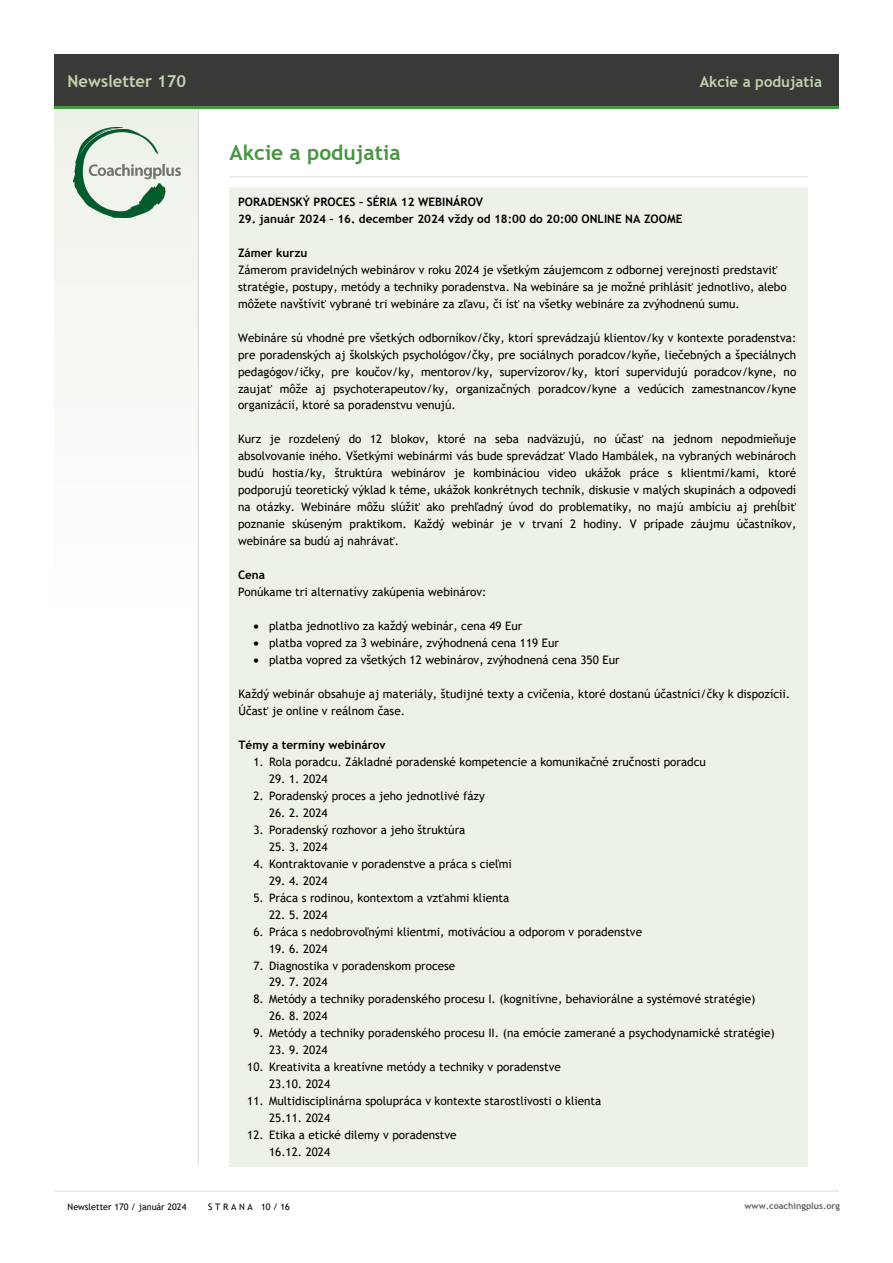
<style>
.page{position:relative;width:893px;height:1263px;background:#fff}
.page>*{position:absolute;margin:0;border:0;box-sizing:border-box;transform-origin:0 0}
.t1{font:700 21px "Trebuchet MS";color:#469642}
.t2{font:700 16.5px "Trebuchet MS";color:#c0d2b0}
.t3{font:700 15px "Trebuchet MS";color:#c0d2b0}
.t4{font:11.7px/17px "Trebuchet MS";color:#000}
.t5{font:700 11.7px "Trebuchet MS";color:#000}
.t6{font:9px "Trebuchet MS";color:#000}
.t7{font:700 9px "Trebuchet MS";color:#646363}
</style>
<div class="page">
<div style="left:54px;top:106px;width:145px;height:525px;background:#f7f9f6"></div>
<hr style="left:54px;top:1191px;width:785px;height:1px;background:#dadada">
<hr style="left:198px;top:108px;width:1px;height:1057px;background:#dadada">
<div style="left:54px;top:54px;width:785px;height:53px;background:#393938"></div>
<hr style="left:54px;top:106px;width:785px;height:3px;background:#469642">
<img style="left:74px;top:127px;width:106px;height:91px">
<hr style="left:229px;top:177px;width:579px;height:1px;background:#dadada">
<div style="left:229px;top:187px;width:579px;height:979px;background:#edf2e8"></div>
<h2 class="t2" style="left:68px;top:70px;width:120px">Newsletter 170</h2>
<p class="t6" style="left:68px;top:1201px;width:120px">Newsletter 170 / január 2024</p>
<h1 class="t1" style="left:229px;top:139px;width:173px">Akcie a podujatia</h1>
<p class="t3" style="left:700px;top:73px;width:124px">Akcie a podujatia</p>
<p class="t5" style="left:238px;top:194px;width:247px">PORADENSKÝ PROCES – SÉRIA 12 WEBINÁROV</p>
<p class="t5" style="left:238px;top:211px;width:446px">29. január 2024 – 16. december 2024 vždy od 18:00 do 20:00 ONLINE NA ZOOME</p>
<p class="t5" style="left:238px;top:245px;width:71px">Zámer kurzu</p>
<p class="t4" style="left:238px;top:261px;width:550px">Zámerom pravidelných webinárov v roku 2024 je všetkým záujemcom z odbornej verejnosti predstaviť stratégie, postupy, metódy a techniky poradenstva. Na webináre sa je možné prihlásiť jednotlivo, alebo môžete navštíviť vybrané tri webináre za zľavu, či ísť na všetky webináre za zvýhodnenú sumu.</p>
<p class="t4" style="left:238px;top:329px;width:560px;text-align:justify">Webináre sú vhodné pre všetkých odborníkov/čky, ktorí sprevádzajú klientov/ky v kontexte poradenstva: pre poradenských aj školských psychológov/čky, pre sociálnych poradcov/kyňe, liečebných a špeciálnych pedagógov/ičky, pre koučov/ky, mentorov/ky, supervízorov/ky, ktorí supervidujú poradcov/kyne, no zaujať môže aj psychoterapeutov/ky, organizačných poradcov/kyne a vedúcich zamestnancov/kyne organizácií, ktoré sa poradenstvu venujú.</p>
<p class="t4" style="left:238px;top:431px;width:560px;text-align:justify">Kurz je rozdelený do 12 blokov, ktoré na seba nadväzujú, no účasť na jednom nepodmieňuje absolvovanie iného. Všetkými webinármi vás bude sprevádzať Vlado Hambálek, na vybraných webinároch budú hostia/ky, štruktúra webinárov je kombináciou video ukážok práce s klientmi/kami, ktoré podporujú teoretický výklad k téme, ukážok konkrétnych techník, diskusie v malých skupinách a odpovedí na otázky. Webináre môžu slúžiť ako prehľadný úvod do problematiky, no majú ambíciu aj prehĺbiť poznanie skúseným praktikom. Každý webinár je v trvaní 2 hodiny. V prípade záujmu účastníkov, webináre sa budú aj nahrávať.</p>
<p class="t5" style="left:238px;top:568px;width:29px">Cena</p>
<p class="t4" style="left:238px;top:583px;width:250px">Ponúkame tri alternatívy zakúpenia webinárov:</p>
<p class="t4" style="left:253px;top:617px;width:271px">• platba jednotlivo za každý webinár, cena 49 Eur</p>
<p class="t4" style="left:253px;top:634px;width:307px">• platba vopred za 3 webináre, zvýhodnená cena 119 Eur</p>
<p class="t4" style="left:253px;top:651px;width:368px">• platba vopred za všetkých 12 webinárov, zvýhodnená cena 350 Eur</p>
<p class="t4" style="left:238px;top:685px;width:553px">Každý webinár obsahuje aj materiály, študijné texty a cvičenia, ktoré dostanú účastníci/čky k dispozícii.<br>Účasť je online v reálnom čase.</p>
<p class="t5" style="left:238px;top:737px;width:149px">Témy a termíny webinárov</p>
<p class="t4" style="left:253px;top:753px;width:454px">1. Rola poradcu. Základné poradenské kompetencie a komunikačné zručnosti poradcu</p>
<p class="t4" style="left:269px;top:770px;width:60px">29. 1. 2024</p>
<p class="t4" style="left:253px;top:787px;width:233px">2. Poradenský proces a jeho jednotlivé fázy</p>
<p class="t4" style="left:269px;top:804px;width:60px">26. 2. 2024</p>
<p class="t4" style="left:253px;top:821px;width:213px">3. Poradenský rozhovor a jeho štruktúra</p>
<p class="t4" style="left:269px;top:838px;width:60px">25. 3. 2024</p>
<p class="t4" style="left:253px;top:855px;width:260px">4. Kontraktovanie v poradenstve a práca s cieľmi</p>
<p class="t4" style="left:269px;top:872px;width:60px">29. 4. 2024</p>
<p class="t4" style="left:253px;top:889px;width:257px">5. Práca s rodinou, kontextom a vzťahmi klienta</p>
<p class="t4" style="left:269px;top:906px;width:60px">22. 5. 2024</p>
<p class="t4" style="left:253px;top:923px;width:390px">6. Práca s nedobrovoľnými klientmi, motiváciou a odporom v poradenstve</p>
<p class="t4" style="left:269px;top:940px;width:60px">19. 6. 2024</p>
<p class="t4" style="left:253px;top:957px;width:203px">7. Diagnostika v poradenskom procese</p>
<p class="t4" style="left:269px;top:974px;width:60px">29. 7. 2024</p>
<p class="t4" style="left:253px;top:991px;width:504px">8. Metódy a techniky poradenského procesu I. (kognitívne, behaviorálne a systémové stratégie)</p>
<p class="t4" style="left:269px;top:1008px;width:60px">26. 8. 2024</p>
<p class="t4" style="left:253px;top:1025px;width:523px">9. Metódy a techniky poradenského procesu II. (na emócie zamerané a psychodynamické stratégie)</p>
<p class="t4" style="left:269px;top:1042px;width:60px">23. 9. 2024</p>
<p class="t4" style="left:269px;top:1058px;width:293px;text-indent:-22px">10. Kreativita a kreatívne metódy a techniky v poradenstve<br>23.10. 2024</p>
<p class="t4" style="left:269px;top:1092px;width:334px;text-indent:-22px">11. Multidisciplinárna spolupráca v kontexte starostlivosti o klienta<br>25.11. 2024</p>
<p class="t4" style="left:269px;top:1126px;width:189px;text-indent:-22px">12. Etika a etické dilemy v poradenstve<br>16.12. 2024</p>
<p class="t6" style="left:208px;top:1201px;width:83px">S T R A N A 10 / 16</p>
<p class="t7" style="left:745px;top:1200px;width:97px">www.coachingplus.org</p>
</div>
